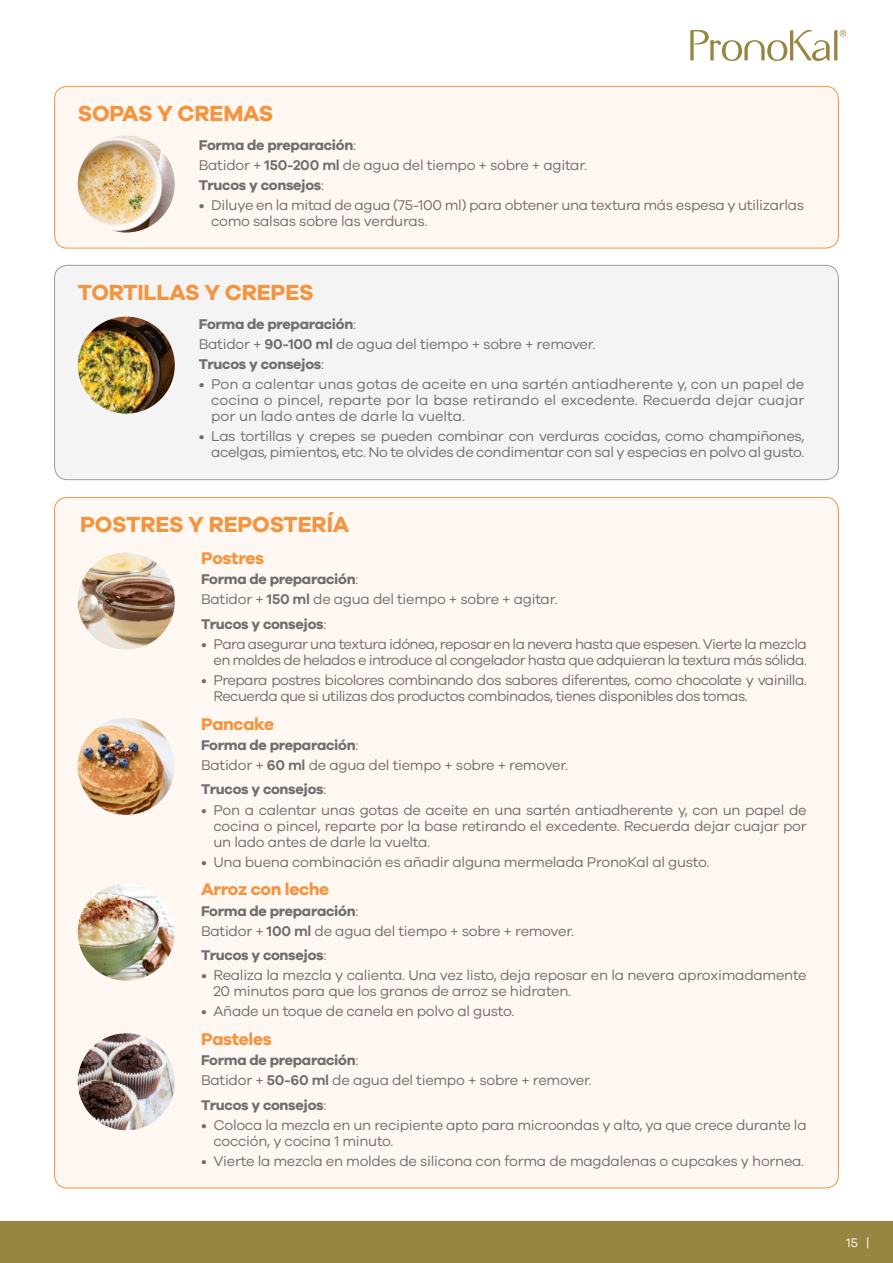
<style>
.page{position:relative;width:893px;height:1263px;background:#fff}
.page>*{position:absolute;margin:0;border:0;box-sizing:border-box;transform-origin:0 0}
.t1{font:700 22.5px "Galano Grotesque";letter-spacing:-.01em;color:#f4943f}
.t2{font:700 17.4px "Galano Grotesque";letter-spacing:-.02em;color:#f4943f}
.t3{font:14.55px/20.1px "Galano Grotesque";letter-spacing:-.02em;color:#706f6f}
.t4{font:14.55px/16px "Galano Grotesque";letter-spacing:-.04em;color:#706f6f;text-align:right}
.t5{font:700 14.55px "Galano Grotesque";letter-spacing:-.02em;color:#706f6f}
.t6{font:12.75px "Galano Grotesque";color:#fff}
.s1{font-weight:700}
.s2{font-weight:600}
.s3{font-weight:400}
</style>
<div class="page">
<div style="left:0;top:1221px;width:893px;height:42px;background:#998542"></div>
<svg style="left:690px;top:30px;width:156px;height:31px"></svg>
<div style="left:55px;top:86px;width:783px;height:162px;background:#fff7f1;border-radius:13px"></div>
<div style="left:54px;top:86px;width:785px;height:162px;border:1px solid #f4943f;border-radius:13px"></div>
<img style="left:78px;top:135px;width:97px;height:97px;border-radius:49px">
<div style="left:55px;top:265px;width:783px;height:215px;background:#f4f4f4;border-radius:13px"></div>
<div style="left:54px;top:265px;width:785px;height:215px;border:1px solid #9d9d9c;border-radius:13px"></div>
<img style="left:78px;top:317px;width:97px;height:97px;border-radius:49px">
<div style="left:55px;top:497px;width:783px;height:691px;background:#fff7f1;border-radius:13px"></div>
<img style="left:78px;top:718px;width:97px;height:97px;border-radius:49px">
<img style="left:78px;top:884px;width:97px;height:97px;border-radius:49px">
<img style="left:78px;top:1033px;width:97px;height:97px;border-radius:49px">
<img style="left:78px;top:552px;width:97px;height:97px;border-radius:49px">
<h1 class="t1" style="left:78px;top:100px;width:197px">SOPAS Y CREMAS</h1>
<p class="t3" style="left:199px;top:135px;width:390px"><span class="s1">Forma de preparación</span>:<br>Batidor + <span class="s2">150-200 ml</span> de agua del tiempo + sobre + agitar.<br><span class="s1">Trucos y consejos</span>:</p>
<p class="t3" style="left:211px;top:197px;width:595px;line-height:16px;text-indent:-12px">• Diluye en la mitad de agua (75-100 ml) para obtener una textura más espesa y utilizarlas como salsas sobre las verduras.</p>
<h1 class="t1" style="left:78px;top:279px;width:237px">TORTILLAS Y CREPES</h1>
<p class="t3" style="left:199px;top:314px;width:398px"><span class="s1">Forma de preparación</span>:<br>Batidor + <span class="s2">90-100 ml</span> de agua del tiempo + sobre + remover.<br><span class="s1">Trucos y consejos</span>:</p>
<p class="t3" style="left:211px;top:376px;width:595px;line-height:16px;text-align:justify;text-indent:-12px">• Pon a calentar unas gotas de aceite en una sartén antiadherente y, con un papel de cocina o pincel, reparte por la base retirando el excedente. Recuerda dejar cuajar por un lado antes de darle la vuelta.</p>
<p class="t3" style="left:199px;top:428px;width:607px;line-height:16px;text-align:right">• Las tortillas y crepes se pueden combinar con verduras cocidas, como champiñones, acelgas, pimientos, etc. No te olvides de condimentar con sal y especias en polvo al gusto.</p>
<h1 class="t1" style="left:80px;top:511px;width:270px">POSTRES Y REPOSTERÍA</h1>
<p class="t2" style="left:201px;top:547px;width:65px">Postres</p>
<p class="t3" style="left:201px;top:569px;width:358px"><span class="s1">Forma de preparación</span>:<br>Batidor + <span class="s2">150 ml</span> de agua del tiempo + sobre + agitar.</p>
<p class="t5" style="left:201px;top:615px;width:127px">Trucos y consejos<span class="s3">:</span></p>
<p class="t4" style="left:201px;top:635px;width:607px">• Para asegurar una textura idónea, reposar en la nevera hasta que espesen. Vierte la mezcla en moldes de helados e introduce al congelador hasta que adquieran la textura más sólida.</p>
<p class="t4" style="left:213px;top:672px;width:595px;text-align:left;text-indent:-12px">• Prepara postres bicolores combinando dos sabores diferentes, como chocolate y vainilla.<br>Recuerda que si utilizas dos productos combinados, tienes disponibles dos tomas.</p>
<p class="t2" style="left:201px;top:713px;width:74px">Pancake</p>
<p class="t3" style="left:201px;top:734px;width:369px"><span class="s1">Forma de preparación</span>:<br>Batidor + <span class="s2">60 ml</span> de agua del tiempo + sobre + remover.</p>
<p class="t5" style="left:201px;top:780px;width:127px">Trucos y consejos<span class="s3">:</span></p>
<p class="t3" style="left:213px;top:801px;width:595px;line-height:16px;text-align:justify;text-indent:-12px">• Pon a calentar unas gotas de aceite en una sartén antiadherente y, con un papel de cocina o pincel, reparte por la base retirando el excedente. Recuerda dejar cuajar por un lado antes de darle la vuelta.</p>
<p class="t3" style="left:201px;top:851px;width:510px">• Una buena combinación es añadir alguna mermelada PronoKal al gusto.</p>
<p class="t2" style="left:201px;top:879px;width:130px">Arroz con leche</p>
<p class="t3" style="left:201px;top:900px;width:374px"><span class="s1">Forma de preparación</span>:<br>Batidor + <span class="s2">100 ml</span> de agua del tiempo + sobre + remover.</p>
<p class="t5" style="left:201px;top:946px;width:127px">Trucos y consejos<span class="s3">:</span></p>
<p class="t3" style="left:213px;top:967px;width:595px;line-height:16px;text-indent:-12px">• Realiza la mezcla y calienta. Una vez listo, deja reposar en la nevera aproximadamente<br>20 minutos para que los granos de arroz se hidraten.</p>
<p class="t3" style="left:201px;top:1001px;width:315px">• Añade un toque de canela en polvo al gusto.</p>
<p class="t2" style="left:201px;top:1028px;width:72px">Pasteles</p>
<p class="t3" style="left:201px;top:1050px;width:392px"><span class="s1">Forma de preparación</span>:<br>Batidor + <span class="s2">50-60 ml</span> de agua del tiempo + sobre + remover.</p>
<p class="t5" style="left:201px;top:1096px;width:127px">Trucos y consejos<span class="s3">:</span></p>
<p class="t3" style="left:213px;top:1116px;width:595px;line-height:16px;text-indent:-12px">• Coloca la mezcla en un recipiente apto para microondas y alto, ya que crece durante la cocción, y cocina 1 minuto.</p>
<p class="t3" style="left:201px;top:1150px;width:605px">• Vierte la mezcla en moldes de silicona con forma de magdalenas o cupcakes y hornea.</p>
<p class="t6" style="left:846px;top:1235px;width:13px">15</p>
</div>
